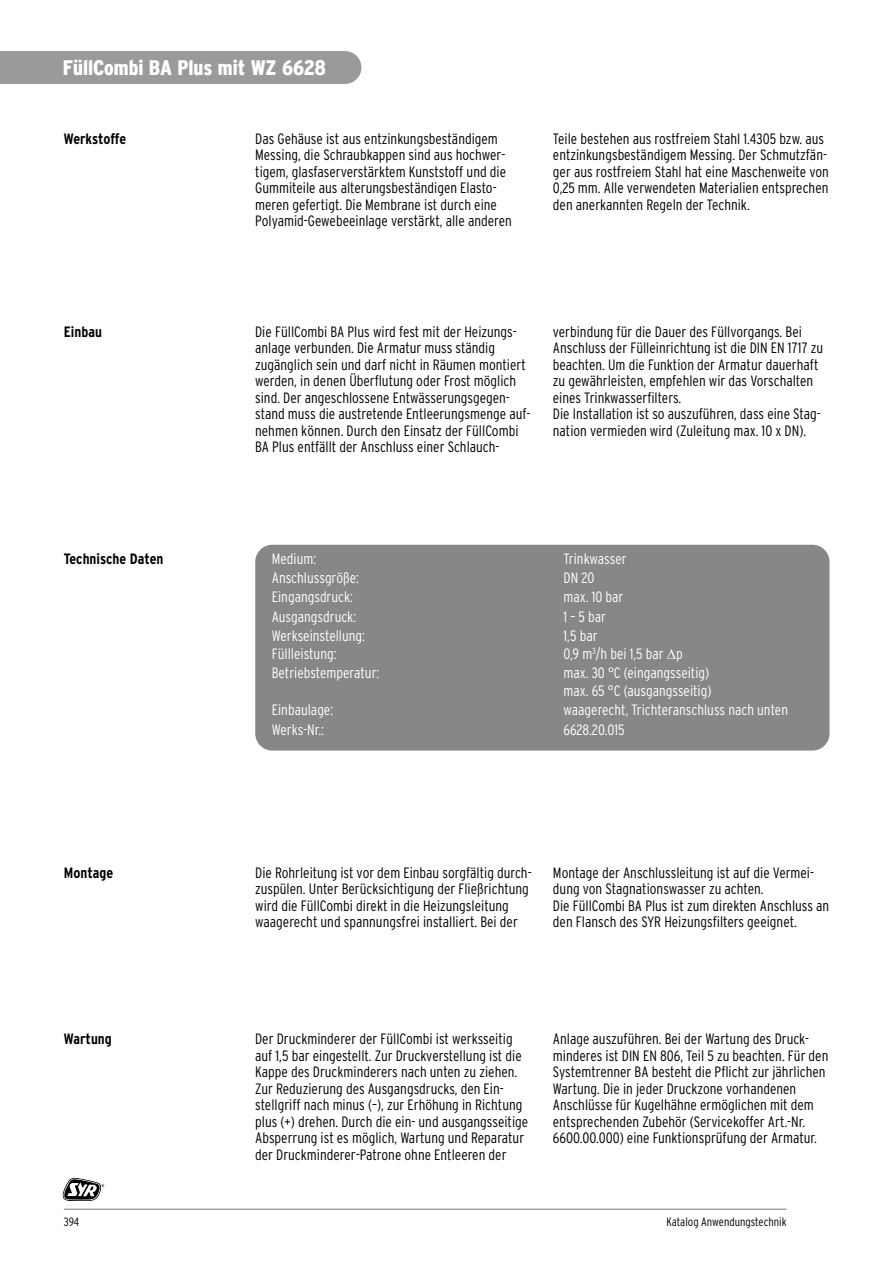
<style>
.page{position:relative;width:893px;height:1263px;background:#fff}
.page>*{position:absolute;margin:0;border:0;box-sizing:border-box;transform-origin:0 0}
.t1{font:900 condensed 21px "Interstate";color:#fff}
.t2{font:300 condensed 15px/16.5px "Interstate";color:#000}
.t3{font:300 condensed 15px/18px "Interstate";color:#fff}
.t4{font:700 condensed 15px "Interstate";color:#000}
.t5{font:300 condensed 12px "Interstate";color:#000}
</style>
<div class="page">
<div style="left:255px;top:545px;width:574px;height:205px;background:#878787;border-radius:17px"></div>
<svg style="left:63px;top:1178px;width:41px;height:23px"></svg>
<hr style="left:64px;top:1209px;width:723px;height:1px;background:#000">
<div style="left:0;top:51px;width:361px;height:33px;background:#9a9a99"></div>
<h1 class="t1" style="left:63px;top:56px;width:265px">FüllCombi BA Plus mit WZ 6628</h1>
<p class="t4" style="left:64px;top:129px;width:64px">Werkstoffe</p>
<p class="t2" style="left:255px;top:130px;width:258px">Das Gehäuse ist aus entzinkungsbeständigem Messing, die Schraubkappen sind aus hochwer&shy;tigem, glasfaserverstärktem Kunststoff und die Gummiteile aus alterungsbeständigen Elasto&shy;meren gefertigt. Die Membrane ist durch eine Polyamid-Gewebeeinlage verstärkt, alle anderen</p>
<p class="t2" style="left:553px;top:130px;width:277px">Teile bestehen aus rostfreiem Stahl 1.4305 bzw. aus entzinkungsbeständigem Messing. Der Schmutzfän&shy;ger aus rostfreiem Stahl hat eine Maschenweite von 0,25 mm. Alle verwendeten Materialien entsprechen den anerkannten Regeln der Technik.</p>
<p class="t4" style="left:64px;top:323px;width:40px">Einbau</p>
<p class="t2" style="left:255px;top:323px;width:277px">Die FüllCombi BA Plus wird fest mit der Heizungs&shy;anlage verbunden. Die Armatur muss ständig zugänglich sein und darf nicht in Räumen montiert werden, in denen Überflutung oder Frost möglich sind. Der angeschlossene Entwässerungsgegen&shy;stand muss die austretende Entleerungsmenge auf&shy;nehmen können. Durch den Einsatz der FüllCombi BA Plus entfällt der Anschluss einer Schlauch-</p>
<p class="t2" style="left:553px;top:323px;width:272px">verbindung für die Dauer des Füllvorgangs. Bei Anschluss der Fülleinrichtung ist die DIN EN 1717 zu beachten. Um die Funktion der Armatur dauerhaft zu gewährleisten, empfehlen wir das Vorschalten eines Trinkwasserfilters.<br>Die Installation ist so auszuführen, dass eine Stag&shy;nation vermieden wird (Zuleitung max. 10 x DN).</p>
<p class="t4" style="left:64px;top:550px;width:101px">Technische Daten</p>
<p class="t4" style="left:64px;top:863px;width:51px">Montage</p>
<p class="t3" style="left:272px;top:550px;width:46px">Medium:</p>
<p class="t3" style="left:563px;top:550px;width:65px">Trinkwasser</p>
<p class="t3" style="left:272px;top:569px;width:89px">Anschlussgröße:</p>
<p class="t3" style="left:563px;top:569px;width:32px">DN 20</p>
<p class="t3" style="left:272px;top:588px;width:83px">Eingangsdruck:</p>
<p class="t3" style="left:563px;top:588px;width:61px">max. 10 bar</p>
<p class="t3" style="left:272px;top:607px;width:86px">Ausgangsdruck:</p>
<p class="t3" style="left:563px;top:607px;width:44px">1 – 5 bar</p>
<p class="t3" style="left:272px;top:626px;width:95px">Werkseinstellung:</p>
<p class="t3" style="left:563px;top:626px;width:36px">1,5 bar</p>
<p class="t3" style="left:272px;top:645px;width:66px">Füllleistung:</p>
<p class="t3" style="left:563px;top:645px;width:121px">0,9 m<sup>3</sup>/h bei 1,5 bar ∆p</p>
<p class="t3" style="left:272px;top:664px;width:109px">Betriebstemperatur:</p>
<p class="t3" style="left:563px;top:664px;width:150px">max. 30 °C (eingangsseitig) max. 65 °C (ausgangsseitig)</p>
<p class="t3" style="left:272px;top:701px;width:63px">Einbaulage:</p>
<p class="t3" style="left:563px;top:701px;width:226px">waagerecht, Trichteranschluss nach unten</p>
<p class="t3" style="left:272px;top:720px;width:54px">Werks-Nr.:</p>
<p class="t3" style="left:563px;top:720px;width:63px">6628.20.015</p>
<p class="t2" style="left:255px;top:864px;width:278px">Die Rohrleitung ist vor dem Einbau sorgfältig durch&shy;zuspülen. Unter Berücksichtigung der Fließrichtung wird die FüllCombi direkt in die Heizungsleitung waagerecht und spannungsfrei installiert. Bei der</p>
<p class="t2" style="left:553px;top:864px;width:278px">Montage der Anschlussleitung ist auf die Vermei&shy;dung von Stagnationswasser zu achten.<br>Die FüllCombi BA Plus ist zum direkten Anschluss an den Flansch des SYR Heizungsfilters geeignet.</p>
<p class="t4" style="left:64px;top:1030px;width:49px">Wartung</p>
<p class="t2" style="left:553px;top:1030px;width:277px">Anlage auszuführen. Bei der Wartung des Druck&shy;minderes ist DIN EN 806, Teil 5 zu beachten. Für den Systemtrenner BA besteht die Pflicht zur jährlichen Wartung. Die in jeder Druckzone vorhandenen Anschlüsse für Kugelhähne ermöglichen mit dem entsprechenden Zubehör (Servicekoffer Art.-Nr.<br>6600.00.000) eine Funktionsprüfung der Armatur.</p>
<p class="t2" style="left:255px;top:1030px;width:275px">Der Druckminderer der FüllCombi ist werksseitig auf 1,5 bar eingestellt. Zur Druckverstellung ist die Kappe des Druckminderers nach unten zu ziehen.<br>Zur Reduzierung des Ausgangsdrucks, den Ein&shy;stellgriff nach minus (–), zur Erhöhung in Richtung plus (+) drehen. Durch die ein- und ausgangsseitige Absperrung ist es möglich, Wartung und Reparatur der Druckminderer-Patrone ohne Entleeren der</p>
<p class="t5" style="left:64px;top:1215px;width:17px">394</p>
<p class="t5" style="left:666px;top:1215px;width:122px">Katalog Anwendungstechnik</p>
</div>
